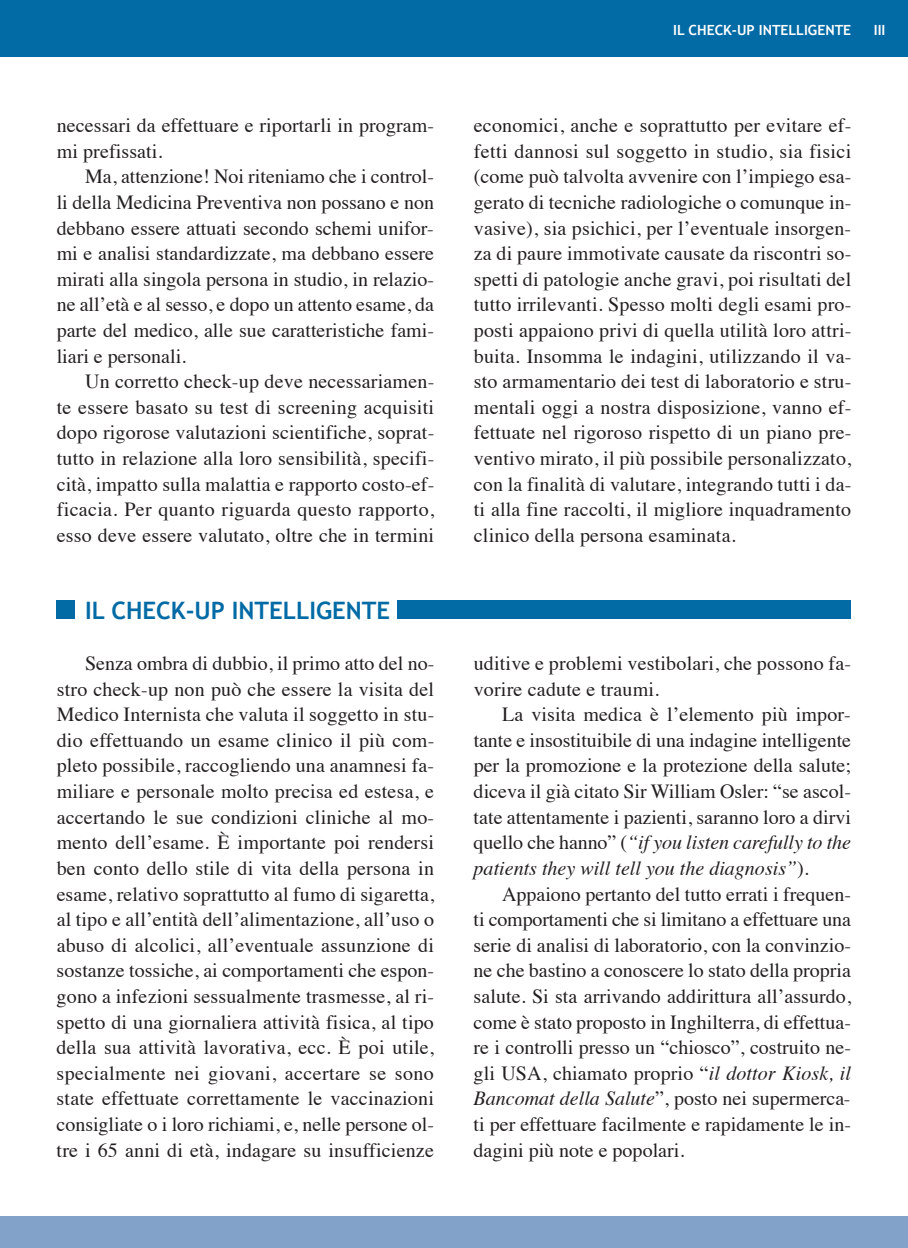
<style>
.page{position:relative;width:908px;height:1248px;background:#fff}
.page>*{position:absolute;margin:0;border:0;box-sizing:border-box;transform-origin:0 0}
.t1{font:700 24px "Trebuchet MS";color:#026aa5}
.t2{font:20px/25.6px "Times";letter-spacing:.005em;color:#231f20;text-align:justify}
.t3{font:700 14px "Trebuchet MS";color:#fff}
.s1{font-style:italic}
</style>
<div class="page">
<div style="left:0;top:0;width:907px;height:57px;background:#026aa5"></div>
<div style="left:0;top:1215px;width:907px;height:32px;background:#82a2ca"></div>
<div style="left:397px;top:600px;width:453px;height:18px;background:#026aa5"></div>
<div style="left:57px;top:600px;width:18px;height:18px;background:#026aa5"></div>
<p class="t2" style="left:57px;top:114px;width:379px">necessari da effettuare e riportarli in program&shy;mi prefissati.</p>
<p class="t2" style="left:57px;top:165px;width:379px;text-indent:28px">Ma, attenzione! Noi riteniamo che i control&shy;li della Medicina Preventiva non possano e non debbano essere attuati secondo schemi unifor&shy;mi e analisi standardizzate, ma debbano essere mirati alla singola persona in studio, in relazio&shy;ne all’età e al sesso, e dopo un attento esame, da parte del medico, alle sue caratteristiche fami&shy;liari e personali.</p>
<p class="t2" style="left:57px;top:370px;width:379px;text-indent:28px">Un corretto check-up deve necessariamen&shy;te essere basato su test di screening acquisiti dopo rigorose valutazioni scientifiche, soprat&shy;tutto in relazione alla loro sensibilità, specifi&shy;cità, impatto sulla malattia e rapporto costo-ef&shy;ficacia. Per quanto riguarda questo rapporto, esso deve essere valutato, oltre che in termini</p>
<p class="t3" style="left:673px;top:22px;width:179px">IL CHECK-UP INTELLIGENTE</p>
<p class="t3" style="left:873px;top:22px;width:13px">III</p>
<p class="t2" style="left:473px;top:114px;width:379px">economici, anche e soprattutto per evitare ef&shy;fetti dannosi sul soggetto in studio, sia fisici (come può talvolta avvenire con l’impiego esa&shy;gerato di tecniche radiologiche o comunque in&shy;vasive), sia psichici, per l’eventuale insorgen&shy;za di paure immotivate causate da riscontri so&shy;spetti di patologie anche gravi, poi risultati del tutto irrilevanti. Spesso molti degli esami pro&shy;posti appaiono privi di quella utilità loro attri&shy;buita. Insomma le indagini, utilizzando il va&shy;sto armamentario dei test di laboratorio e stru&shy;mentali oggi a nostra disposizione, vanno ef&shy;fettuate nel rigoroso rispetto di un piano pre&shy;ventivo mirato, il più possibile personalizzato, con la finalità di valutare, integrando tutti i da&shy;ti alla fine raccolti, il migliore inquadramento clinico della persona esaminata.</p>
<p class="t1" style="left:85px;top:596px;width:306px">IL CHECK-UP INTELLIGENTE</p>
<p class="t2" style="left:57px;top:652px;width:379px;text-indent:29px">Senza ombra di dubbio, il primo atto del no&shy;stro check-up non può che essere la visita del Medico Internista che valuta il soggetto in stu&shy;dio effettuando un esame clinico il più com&shy;pleto possibile, raccogliendo una anamnesi fa&shy;miliare e personale molto precisa ed estesa, e accertando le sue condizioni cliniche al mo&shy;mento dell’esame. È importante poi rendersi ben conto dello stile di vita della persona in esame, relativo soprattutto al fumo di sigaretta, al tipo e all’entità dell’alimentazione, all’uso o abuso di alcolici, all’eventuale assunzione di sostanze tossiche, ai comportamenti che espon&shy;gono a infezioni sessualmente trasmesse, al ri&shy;spetto di una giornaliera attività fisica, al tipo della sua attività lavorativa, ecc. È poi utile, specialmente nei giovani, accertare se sono state effettuate correttamente le vaccinazioni consigliate o i loro richiami, e, nelle persone ol&shy;tre i 65 anni di età, indagare su insufficienze</p>
<p class="t2" style="left:473px;top:652px;width:379px">uditive e problemi vestibolari, che possono fa&shy;vorire cadute e traumi.</p>
<p class="t2" style="left:473px;top:703px;width:379px;text-indent:28px">La visita medica è l’elemento più impor&shy;tante e insostituibile di una indagine intelligente per la promozione e la protezione della salute; diceva il già citato Sir William Osler: “se ascol&shy;tate attentamente i pazienti, saranno loro a dirvi quello che hanno” (<span class="s1">“if you listen carefully to the patients they will tell you the diagnosis”</span>).</p>
<p class="t2" style="left:473px;top:882px;width:379px;text-indent:28px">Appaiono pertanto del tutto errati i frequen&shy;ti comportamenti che si limitano a effettuare una serie di analisi di laboratorio, con la convinzio&shy;ne che bastino a conoscere lo stato della propria salute. Si sta arrivando addirittura all’assurdo, come è stato proposto in Inghilterra, di effettua&shy;re i controlli presso un “chiosco”, costruito ne&shy;gli USA, chiamato proprio “<span class="s1">il dottor Kiosk, il Bancomat della Salute</span>”, posto nei supermerca&shy;ti per effettuare facilmente e rapidamente le in&shy;dagini più note e popolari.</p>
</div>
